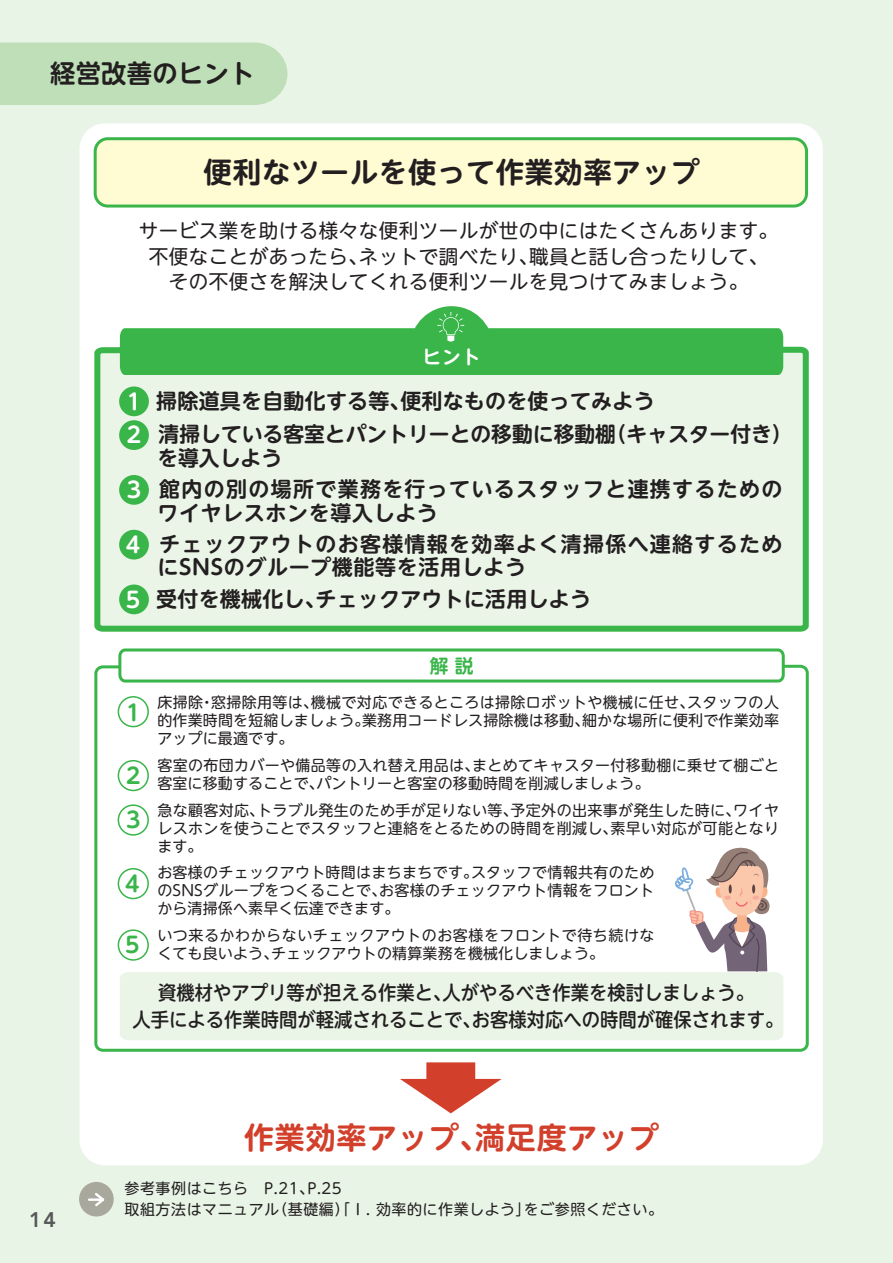
<style>
.page{position:relative;width:893px;height:1263px;background:#e8f4e6}
.page>*{position:absolute;margin:0;border:0;box-sizing:border-box;transform-origin:0 0}
.t1{font:700 30px "UD Shin M Go Pro De";letter-spacing:.025em;color:#d23f2a}
.t2{font:700 28.5px "UD Shin M Go Pro De";letter-spacing:.025em;color:#231f20}
.t3{font:700 25.35px "UD Shin M Go Pro De";letter-spacing:.01em;color:#231f20}
.t4{font:700 21.75px/44.4px "UD Shin M Go Pro De";color:#3ab54a}
.t5{font:700 21px/31.2px "UD Shin M Go Pro De";letter-spacing:.06em;color:#231f20}
.t6{font:700 21px/33.8px "UD Shin M Go Pro De";color:#231f20}
.t7{font:700 21px/31.2px "UD Shin M Go Pro De";letter-spacing:.01em;color:#231f20}
.t8{font:800 21px "Avenir LT Std";color:#57585a}
.t9{font:19.5px/25.5px "UD Shin M Go Pro";letter-spacing:.025em;color:#231f20;text-align:center}
.t10{font:500 19.5px/27px "UD Shin M Go Pro";color:#231f20;text-align:center;scale:.94 1}
.t11{font:700 18.75px "UD Shin M Go Pro De";color:#fff}
.t12{font:700 18.75px "UD Shin M Go Pro De";color:#3ab54a}
.t13{font:15px/18px "UD Shin M Go Pro";letter-spacing:.025em;color:#231f20}
.s1{font-size:21.75px;color:#fff}
</style>
<div class="page">
<div style="left:80px;top:123px;width:743px;height:1042px;background:#fff;border-radius:26px"></div>
<div style="left:0;top:43px;width:287px;height:62px;background:#bedfb8"></div>
<div style="left:79px;top:1182px;width:35px;height:34px;background:#a8a89d;border-radius:50%"></div>
<svg style="left:88px;top:1193px;width:17px;height:14px"></svg>
<svg style="left:94px;top:664px;width:715px;height:388px"></svg>
<div style="left:95px;top:139px;width:711px;height:67px;background:#fffbd3;border-radius:13px"></div>
<div style="left:94px;top:137px;width:714px;height:71px;border:3px solid #3ab54a;border-radius:13px"></div>
<div style="left:94px;top:342px;width:715px;height:290px;background:#eaf5e8"></div>
<svg style="left:117px;top:648px;width:669px;height:36px"></svg>
<div style="left:118px;top:697px;width:30px;height:30px;background:#fff;border-radius:50%"></div>
<div style="left:118px;top:696px;width:31px;height:31px;border:2px solid #3ab54a;border-radius:50%"></div>
<div style="left:118px;top:761px;width:30px;height:29px;background:#fff;border-radius:50%"></div>
<div style="left:118px;top:760px;width:31px;height:31px;border:2px solid #3ab54a;border-radius:50%"></div>
<div style="left:118px;top:805px;width:30px;height:30px;background:#fff;border-radius:50%"></div>
<div style="left:118px;top:804px;width:31px;height:32px;border:2px solid #3ab54a;border-radius:50%"></div>
<div style="left:118px;top:868px;width:31px;height:31px;border:2px solid #3ab54a;border-radius:50%"></div>
<div style="left:118px;top:929px;width:31px;height:32px;border:2px solid #3ab54a;border-radius:50%"></div>
<svg style="left:120px;top:306px;width:663px;height:69px"></svg>
<div style="left:119px;top:386px;width:30px;height:30px;background:#3ab54a;border-radius:50%"></div>
<div style="left:119px;top:420px;width:30px;height:30px;background:#3ab54a;border-radius:50%"></div>
<div style="left:119px;top:475px;width:30px;height:30px;background:#3ab54a;border-radius:50%"></div>
<div style="left:119px;top:530px;width:30px;height:29px;background:#3ab54a;border-radius:50%"></div>
<div style="left:119px;top:584px;width:30px;height:30px;background:#3ab54a;border-radius:50%"></div>
<svg style="left:120px;top:845px;width:669px;height:195px"></svg>
<svg style="left:400px;top:1062px;width:102px;height:51px"></svg>
<h3 class="t3" style="left:50px;top:53px;width:206px">経営改善のヒント</h3>
<h2 class="t2" style="left:204px;top:149px;width:497px">便利なツールを使って作業効率アップ</h2>
<h3 class="t9" style="left:139px;top:217px;width:641px">サービス業を助ける様々な便利ツールが世の中にはたくさんあります。不便なことがあったら、ネットで調べたり、職員と話し合ったりして、その不便さを解決してくれる便利ツールを見つけてみましょう。</h3>
<p class="t11" style="left:422px;top:342px;width:60px">ヒント</p>
<h3 class="t6" style="left:127px;top:383px;width:667px"><span class="s1">1</span> 掃除道具を自動化する等、便利なものを使ってみよう<br><span class="s1">2</span> 清掃している客室とパントリーとの移動に移動棚（キャスター付き）</h3>
<h3 class="t5" style="left:127px;top:441px;width:657px;text-indent:31px">を導入しよう<br><span class="s1">3</span> 館内の別の場所で業務を行っているスタッフと連携するための</h3>
<h3 class="t5" style="left:126px;top:496px;width:658px;text-indent:32px">ワイヤレスホンを導入しよう<br><span class="s1">4</span> チェックアウトのお客様情報を効率よく清掃係へ連絡するため</h3>
<h3 class="t7" style="left:126px;top:551px;width:467px;text-indent:32px">にSNSのグループ機能等を活用しよう<br><span class="s1">5</span> 受付を機械化し、チェックアウトに活用しよう</h3>
<h3 class="t4" style="left:126px;top:689px;width:16px">1</h3>
<h3 class="t4" style="left:126px;top:752px;width:16px">2<br>3</h3>
<h3 class="t4" style="left:125px;top:860px;width:16px">4</h3>
<h3 class="t4" style="left:125px;top:922px;width:16px">5</h3>
<p class="t12" style="left:430px;top:650px;width:45px">解 説</p>
<p class="t13" style="left:157px;top:693px;width:623px;text-align:justify">床掃除・窓掃除用等は、機械で対応できるところは掃除ロボットや機械に任せ、スタッフの人的作業時間を短縮しましょう。業務用コードレス掃除機は移動、細かな場所に便利で作業効率アップに最適です。</p>
<p class="t13" style="left:157px;top:755px;width:623px">客室の布団カバーや備品等の入れ替え用品は、まとめてキャスター付移動棚に乗せて棚ごと客室に移動することで、パントリーと客室の移動時間を削減しましょう。</p>
<p class="t13" style="left:157px;top:800px;width:623px;text-align:justify">急な顧客対応、トラブル発生のため手が足りない等、予定外の出来事が発生した時に、ワイヤレスホンを使うことでスタッフと連絡をとるための時間を削減し、素早い対応が可能となります。</p>
<p class="t13" style="left:157px;top:862px;width:498px;text-align:justify">お客様のチェックアウト時間はまちまちです。スタッフで情報共有のためのSNSグループをつくることで、お客様のチェックアウト情報をフロントから清掃係へ素早く伝達できます。</p>
<p class="t13" style="left:157px;top:925px;width:499px">いつ来るかわからないチェックアウトのお客様をフロントで待ち続けなくても良いよう、チェックアウトの精算業務を機械化しましょう。</p>
<h3 class="t10" style="left:133px;top:978px;width:694px">資機材やアプリ等が担える作業と、人がやるべき作業を検討しましょう。<br>人手による作業時間が軽減されることで、お客様対応への時間が確保されます。</h3>
<h3 class="t8" style="left:29px;top:1207px;width:28px">14</h3>
<h1 class="t1" style="left:244px;top:1113px;width:416px">作業効率アップ、満足度アップ</h1>
<p class="t13" style="left:125px;top:1177px;width:540px;line-height:21px">参考事例はこちら　P.21、P.25<br>取組方法はマニュアル（基礎編）「Ｉ. 効率的に作業しよう」をご参照ください。</p>
</div>
